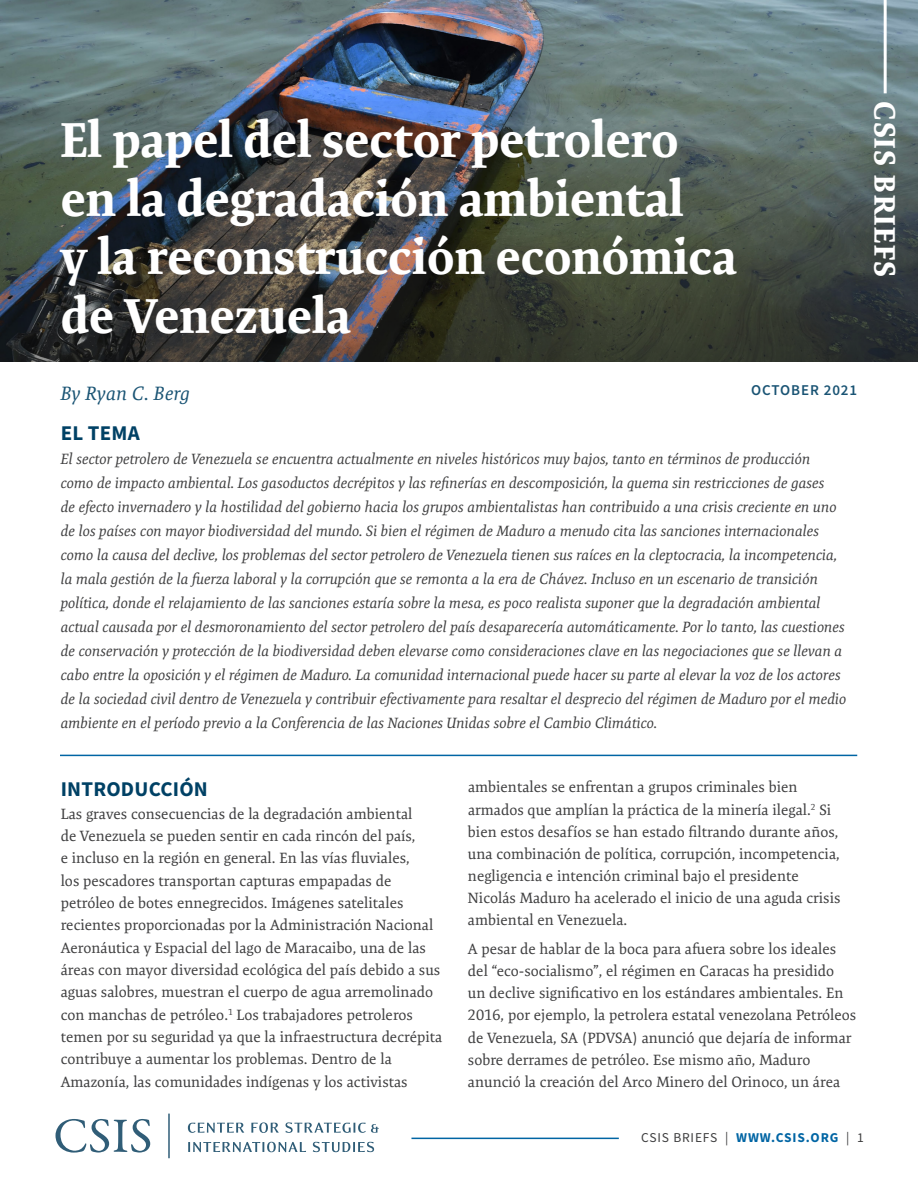
<style>
.page{position:relative;width:918px;height:1188px;background:#fff}
.page>*{position:absolute;margin:0;border:0;box-sizing:border-box;transform-origin:0 0}
.t1{font:700 49.5px/58.5px "Expo Serif Pro";color:#fff}
.t2{font:700 30px "Expo Serif Pro";letter-spacing:.05em;color:#fff}
.t3{font:700 21px "Source Sans Pro";letter-spacing:.01em;color:#004165}
.t4{font:italic 19.5px "Expo Serif Pro";letter-spacing:.01em;color:#1a5474}
.t5{font:italic 15px/24px "Expo Serif Pro";color:#3e3e3f}
.t6{font:15px/22.4px "Expo Serif Pro";color:#3e3e3f}
.t7{font:600 15px "Source Sans Pro";letter-spacing:.06em;color:#1a5474}
.t8{font:13.5px "Source Sans Pro";letter-spacing:.06em;color:#3e3e3f}
.s1{font-weight:700;color:#0065a4}
</style>
<div class="page">
<hr style="left:411px;top:1138px;width:208px;height:1px;background:#0065a4">
<img style="left:0;top:0;width:918px;height:101px">
<img style="left:0;top:101px;width:918px;height:261px">
<hr style="left:884px;top:0;width:3px;height:93px;background:#fff">
<hr style="left:60px;top:755px;width:797px;height:1px;background:#0065a4">
<svg style="left:56px;top:1119px;width:94px;height:34px"></svg>
<hr style="left:168px;top:1113px;width:2px;height:45px;background:#305d77">
<svg style="left:188px;top:1123px;width:56px;height:10px"></svg>
<svg style="left:251px;top:1122px;width:28px;height:11px"></svg>
<svg style="left:285px;top:1122px;width:94px;height:11px"></svg>
<svg style="left:188px;top:1142px;width:118px;height:10px"></svg>
<svg style="left:313px;top:1142px;width:61px;height:10px"></svg>
<h1 class="t1" style="left:61px;top:111px;width:678px">El papel del sector petrolero en la degradación ambiental<br>y la reconstrucción económica de Venezuela</h1>
<h2 class="t2" style="left:903px;top:101px;width:178px;rotate:90deg">CSIS BRIEFS</h2>
<h3 class="t4" style="left:61px;top:381px;width:131px">By Ryan C. Berg</h3>
<p class="t7" style="left:751px;top:380px;width:108px">OCTOBER 2021</p>
<h3 class="t3" style="left:61px;top:419px;width:81px">EL TEMA</h3>
<p class="t5" style="left:61px;top:447px;width:787px">El sector petrolero de Venezuela se encuentra actualmente en niveles históricos muy bajos, tanto en términos de producción como de impacto ambiental. Los gasoductos decrépitos y las refinerías en descomposición, la quema sin restricciones de gases<br>de efecto invernadero y la hostilidad del gobierno hacia los grupos ambientalistas han contribuido a una crisis creciente en uno de los países con mayor biodiversidad del mundo. Si bien el régimen de Maduro a menudo cita las sanciones internacionales como la causa del declive, los problemas del sector petrolero de Venezuela tienen sus raíces en la cleptocracia, la incompetencia, la mala gestión de la fuerza laboral y la corrupción que se remonta a la era de Chávez. Incluso en un escenario de transición política, donde el relajamiento de las sanciones estaría sobre la mesa, es poco realista suponer que la degradación ambiental actual causada por el desmoronamiento del sector petrolero del país desaparecería automáticamente. Por lo tanto, las cuestiones de conservación y protección de la biodiversidad deben elevarse como consideraciones clave en las negociaciones que se llevan a cabo entre la oposición y el régimen de Maduro. La comunidad internacional puede hacer su parte al elevar la voz de los actores de la sociedad civil dentro de Venezuela y contribuir efectivamente para resaltar el desprecio del régimen de Maduro por el medio ambiente en el período previo a la Conferencia de las Naciones Unidas sobre el Cambio Climático.</p>
<h3 class="t3" style="left:61px;top:775px;width:149px">INTRODUCCIÓN</h3>
<p class="t6" style="left:61px;top:802px;width:383px">Las graves consecuencias de la degradación ambiental<br>de Venezuela se pueden sentir en cada rincón del país,<br>e incluso en la región en general. En las vías fluviales,<br>los pescadores transportan capturas empapadas de petróleo de botes ennegrecidos. Imágenes satelitales recientes proporcionadas por la Administración Nacional Aeronáutica y Espacial del lago de Maracaibo, una de las áreas con mayor diversidad ecológica del país debido a sus aguas salobres, muestran el cuerpo de agua arremolinado con manchas de petróleo.<sup>1</sup> Los trabajadores petroleros temen por su seguridad ya que la infraestructura decrépita contribuye a aumentar los problemas. Dentro de la Amazonía, las comunidades indígenas y los activistas</p>
<p class="t6" style="left:468px;top:776px;width:374px">ambientales se enfrentan a grupos criminales bien armados que amplían la práctica de la minería ilegal.<sup>2</sup> Si bien estos desafíos se han estado filtrando durante años, una combinación de política, corrupción, incompetencia, negligencia e intención criminal bajo el presidente Nicolás Maduro ha acelerado el inicio de una aguda crisis ambiental en Venezuela.</p>
<p class="t6" style="left:468px;top:938px;width:390px">A pesar de hablar de la boca para afuera sobre los ideales del “eco-socialismo”, el régimen en Caracas ha presidido<br>un declive significativo en los estándares ambientales. En 2016, por ejemplo, la petrolera estatal venezolana Petróleos de Venezuela, SA (PDVSA) anunció que dejaría de informar sobre derrames de petróleo. Ese mismo año, Maduro anunció la creación del Arco Minero del Orinoco, un área</p>
<p class="t8" style="left:641px;top:1129px;width:224px">CSIS BRIEFS | <span class="s1">WWW.CSIS.ORG</span> | 1</p>
</div>
